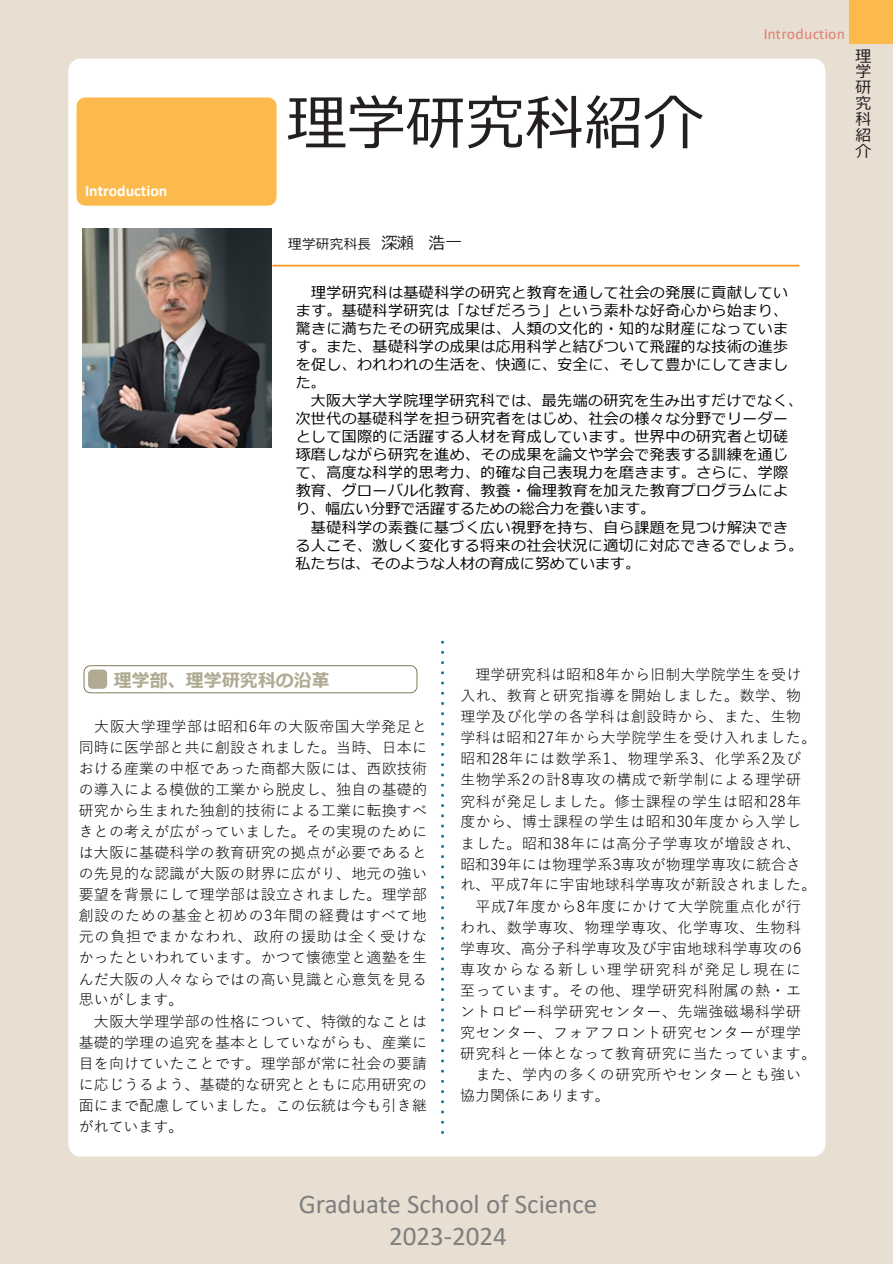
<style>
.page{position:relative;width:893px;height:1264px;background:#fff}
.page>*{position:absolute;margin:0;border:0;box-sizing:border-box;transform-origin:0 0}
.t1{font:59.25px "Meiryo";letter-spacing:.005em;color:#231f20}
.t2{font:27px/32.4px "Calibri";color:#7f7f7f;text-align:center}
.t3{font:700 18px "Meiryo";color:#b0aa92}
.t4{font:700 15.9px "Calibri";letter-spacing:-.005em;color:#fff}
.t5{font:15.9px/15.9px "Meiryo";color:#231f20;text-align:justify}
.t6{font:15px/21px "Yu Gothic";letter-spacing:.035em;color:#000}
.t7{font:15px/18px "Meiryo";letter-spacing:.025em;color:#000}
.t8{font:13.5px "Lucida Sans";letter-spacing:.005em;color:#df8074}
.t9{font:13.5px "Meiryo";letter-spacing:.025em;color:#231f20}
.s1{font-size:16.5px}
</style>
<div class="page">
<div style="left:0;top:0;width:892px;height:1263px;background:#e8ded2"></div>
<div style="left:849px;top:0;width:43px;height:43px;background:#fdba4c"></div>
<div style="left:68px;top:59px;width:757px;height:1097px;background:#fff"></div>
<svg style="left:441px;top:640px;width:3px;height:497px"></svg>
<svg style="left:83px;top:664px;width:335px;height:29px;background:#f4f3f0"></svg>
<hr style="left:272px;top:265px;width:527px;height:1px;background:#f7941d">
<div style="left:77px;top:97px;width:199px;height:109px;background:#fdba4c"></div>
<img style="left:82px;top:228px;width:189px;height:220px">
<p class="t4" style="left:85px;top:179px;width:84px">Introduction</p>
<h2 class="t1" style="left:287px;top:82px;width:417px">理学研究科紹介</h2>
<p class="t8" style="left:763px;top:26px;width:83px">Introduction</p>
<p class="t5" style="left:855px;top:49px;width:17px">理学研究科紹介</p>
<p class="t9" style="left:288px;top:235px;width:175px">理学研究科長 <span class="s1">深瀬 浩一</span></p>
<p class="t7" style="left:295px;top:284px;width:494px;text-align:justify;text-indent:15px">理学研究科は基礎科学の研究と教育を通して社会の発展に貢献しています。基礎科学研究は「なぜだろう」という素朴な好奇心から始まり、驚きに満ちたその研究成果は、人類の文化的・知的な財産になっています。また、基礎科学の成果は応用科学と結びついて飛躍的な技術の進歩を促し、われわれの生活を、快適に、安全に、そして豊かにしてきました。</p>
<p class="t7" style="left:295px;top:392px;width:509px;text-indent:15px">大阪大学大学院理学研究科では、最先端の研究を生み出すだけでなく、次世代の基礎科学を担う研究者をはじめ、社会の様々な分野でリーダーとして国際的に活躍する人材を育成しています。世界中の研究者と切磋琢磨しながら研究を進め、その成果を論文や学会で発表する訓練を通じて、高度な科学的思考力、的確な自己表現力を磨きます。さらに、学際教育、グローバル化教育、教養・倫理教育を加えた教育プログラムにより、幅広い分野で活躍するための総合力を養います。</p>
<p class="t7" style="left:295px;top:518px;width:509px;text-indent:15px">基礎科学の素養に基づく広い視野を持ち、自ら課題を見つけ解決できる人こそ、激しく変化する将来の社会状況に適切に対応できるでしょう。私たちは、そのような人材の育成に努めています。</p>
<p class="t3" style="left:114px;top:667px;width:217px">理学部、理学研究科の沿革</p>
<p class="t6" style="left:79px;top:714px;width:350px;text-align:justify;text-indent:15px">大阪大学理学部は昭和6年の大阪帝国大学発足と同時に医学部と共に創設されました。当時、日本における産業の中枢であった商都大阪には、西欧技術の導入による模倣的工業から脱皮し、独自の基礎的研究から生まれた独創的技術による工業に転換すべきとの考えが広がっていました。その実現のためには大阪に基礎科学の教育研究の拠点が必要であるとの先見的な認識が大阪の財界に広がり、地元の強い要望を背景にして理学部は設立されました。理学部創設のための基金と初めの3年間の経費はすべて地元の負担でまかなわれ、政府の援助は全く受けなかったといわれています。かつて懐徳堂と適塾を生んだ大阪の人々ならではの高い見識と心意気を見る思いがします。</p>
<p class="t6" style="left:79px;top:1008px;width:350px;text-align:justify;text-indent:15px">大阪大学理学部の性格について、特徴的なことは基礎的学理の追究を基本としていながらも、産業に目を向けていたことです。理学部が常に社会の要請に応じうるよう、基礎的な研究とともに応用研究の面にまで配慮していました。この伝統は今も引き継がれています。</p>
<p class="t6" style="left:460px;top:662px;width:357px;text-indent:15px">理学研究科は昭和8年から旧制大学院学生を受け入れ、教育と研究指導を開始しました。数学、物理学及び化学の各学科は創設時から、また、生物学科は昭和27年から大学院学生を受け入れました。昭和28年には数学系1、物理学系3、化学系2及び生物学系2の計8専攻の構成で新学制による理学研究科が発足しました。修士課程の学生は昭和28年度から、博士課程の学生は昭和30年度から入学しました。昭和38年には高分子学専攻が増設され、昭和39年には物理学系3専攻が物理学専攻に統合され、平成7年に宇宙地球科学専攻が新設されました。</p>
<p class="t6" style="left:460px;top:893px;width:357px;text-indent:15px">平成7年度から8年度にかけて大学院重点化が行われ、数学専攻、物理学専攻、化学専攻、生物科学専攻、高分子科学専攻及び宇宙地球科学専攻の6専攻からなる新しい理学研究科が発足し現在に至っています。その他、理学研究科附属の熱・エントロピー科学研究センター、先端強磁場科学研究センター、フォアフロント研究センターが理学研究科と一体となって教育研究に当たっています。</p>
<p class="t6" style="left:460px;top:1061px;width:342px;text-indent:15px">また、学内の多くの研究所やセンターとも強い協力関係にあります。</p>
<h2 class="t2" style="left:299px;top:1186px;width:300px">Graduate School of Science<br>2023-2024</h2>
</div>
